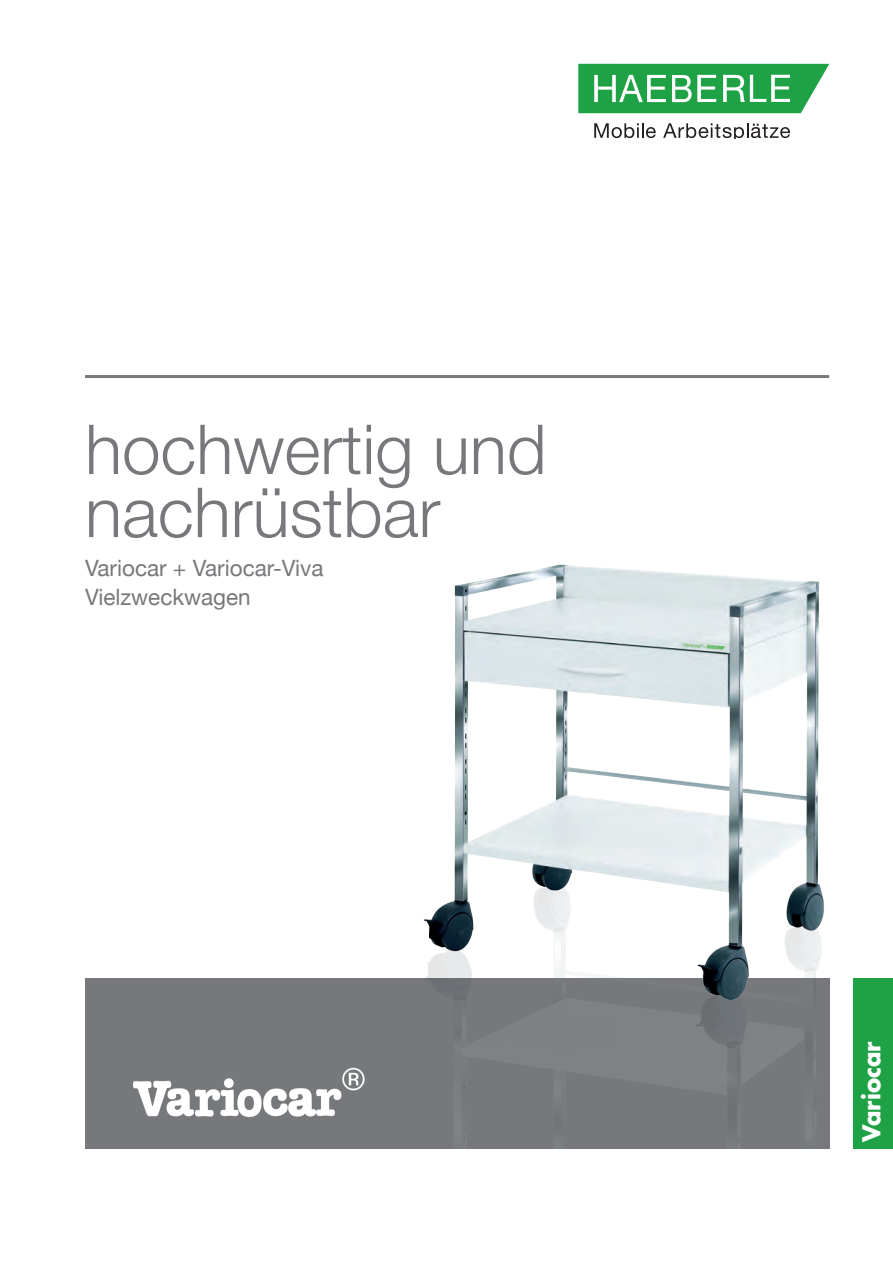
<style>
.page{position:relative;width:893px;height:1263px;background:#fff}
.page>*{position:absolute;margin:0;border:0;box-sizing:border-box;transform-origin:0 0}
.t1{font:300 69px/63px "Helvetica Neue";color:#76787b}
.t2{font:700 24px "Futura";color:#fff;scale:.95 1}
.t3{font:22.5px/30px "Helvetica Neue";color:#76787b}
</style>
<div class="page">
<div style="left:85px;top:978px;width:744px;height:170px;background:#76787b"></div>
<img style="left:454px;top:1013px;width:376px;height:135px">
<img style="left:423px;top:564px;width:407px;height:449px">
<img style="left:133px;top:1067px;width:232px;height:50px">
<div style="left:854px;top:978px;width:39px;height:170px;background:#1fa245"></div>
<hr style="left:85px;top:375px;width:744px;height:3px;background:#76787b">
<svg style="left:578px;top:64px;width:251px;height:49px"></svg>
<svg style="left:594px;top:123px;width:62px;height:15px"></svg>
<svg style="left:663px;top:123px;width:127px;height:15px"></svg>
<h1 class="t1" style="left:85px;top:417px;width:463px">hochwertig und nachrüstbar</h1>
<p class="t3" style="left:85px;top:552px;width:240px">Variocar + Variocar-Viva<br>Vielzweckwagen</p>
<p class="t2" style="left:855px;top:1142px;width:107px;rotate:-90deg">Variocar</p>
</div>
